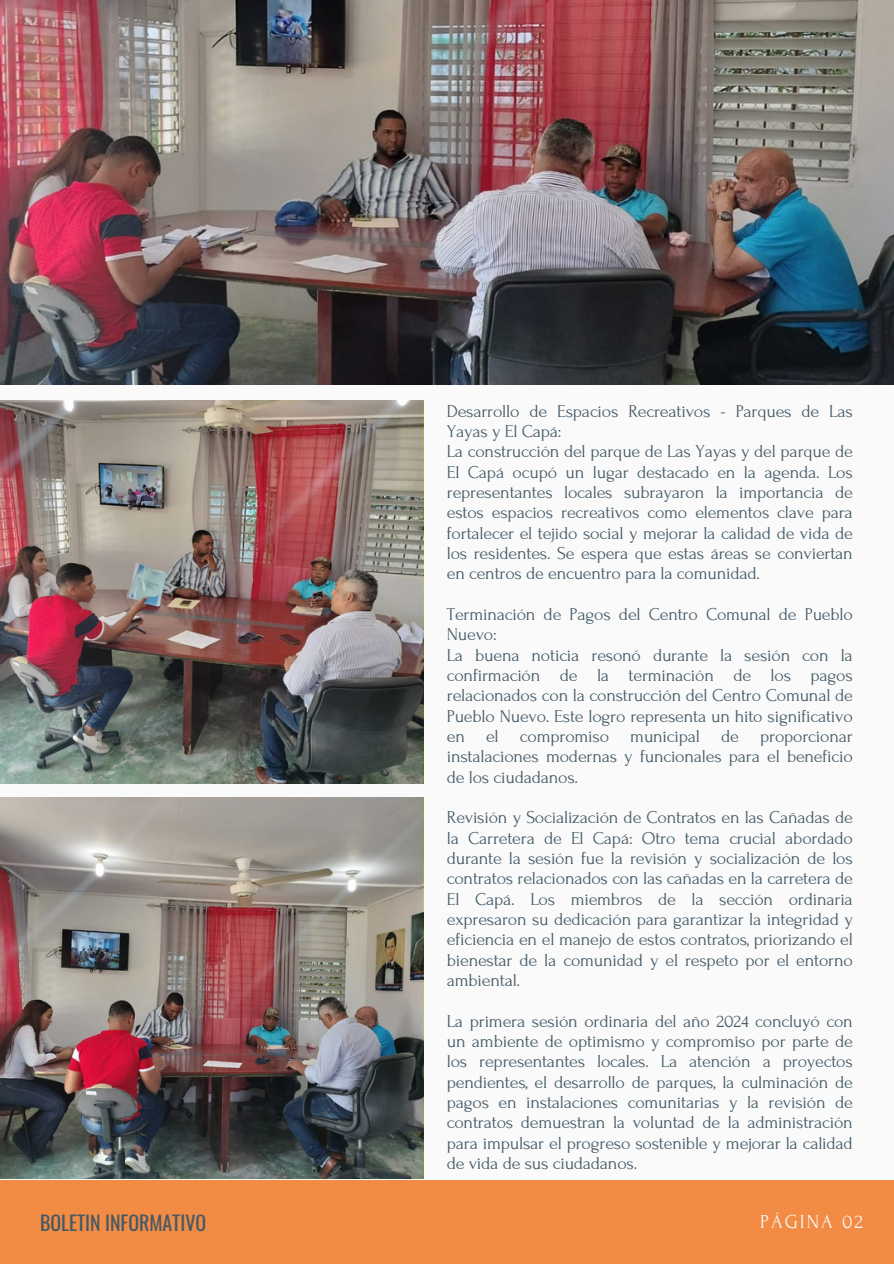
<style>
.page{position:relative;width:894px;height:1264px;background:#fff}
.page>*{position:absolute;margin:0;border:0;box-sizing:border-box;transform-origin:0 0}
.t1{font:19.8px "Oswald";color:#435967}
.t2{font:19.8px "Forum";letter-spacing:.1em;color:#fafafa}
.t3{font:18px/20.4px "Forum";letter-spacing:-.015em;color:#435967;text-align:justify}
</style>
<div class="page">
<div style="left:0;top:0;width:893px;height:1263px;background:#fafafa"></div>
<div style="left:0;top:1180px;width:893px;height:83px;background:#f28b43"></div>
<img style="left:0;top:0;width:893px;height:385px">
<img style="left:0;top:400px;width:423px;height:383px">
<img style="left:0;top:797px;width:423px;height:381px">
<p class="t3" style="left:446px;top:401px;width:407px">Desarrollo de Espacios Recreativos - Parques de Las<br>Yayas y El Capá:</p>
<p class="t3" style="left:446px;top:441px;width:407px">La construcción del parque de Las Yayas y del parque de El Capá ocupó un lugar destacado en la agenda. Los representantes locales subrayaron la importancia de estos espacios recreativos como elementos clave para fortalecer el tejido social y mejorar la calidad de vida de los residentes. Se espera que estas áreas se conviertan en centros de encuentro para la comunidad.</p>
<p class="t3" style="left:446px;top:604px;width:407px">Terminación de Pagos del Centro Comunal de Pueblo<br>Nuevo:</p>
<p class="t3" style="left:446px;top:645px;width:407px">La buena noticia resonó durante la sesión con la confirmación de la terminación de los pagos relacionados con la construcción del Centro Comunal de Pueblo Nuevo. Este logro representa un hito significativo en el compromiso municipal de proporcionar instalaciones modernas y funcionales para el beneficio de los ciudadanos.</p>
<p class="t3" style="left:446px;top:807px;width:407px">Revisión y Socialización de Contratos en las Cañadas de la Carretera de El Capá: Otro tema crucial abordado durante la sesión fue la revisión y socialización de los contratos relacionados con las cañadas en la carretera de El Capá. Los miembros de la sección ordinaria expresaron su dedicación para garantizar la integridad y eficiencia en el manejo de estos contratos, priorizando el bienestar de la comunidad y el respeto por el entorno ambiental.</p>
<h1 class="t3" style="left:446px;top:1011px;width:407px">La primera sesión ordinaria del año 2024 concluyó con un ambiente de optimismo y compromiso por parte de los representantes locales. La atención a proyectos pendientes, el desarrollo de parques, la culminación de pagos en instalaciones comunitarias y la revisión de contratos demuestran la voluntad de la administración para impulsar el progreso sostenible y mejorar la calidad de vida de sus ciudadanos.</h1>
<p class="t1" style="left:40px;top:1206px;width:167px">BOLETIN INFORMATIVO</p>
<p class="t2" style="left:760px;top:1210px;width:104px">PÁGINA 02</p>
</div>
